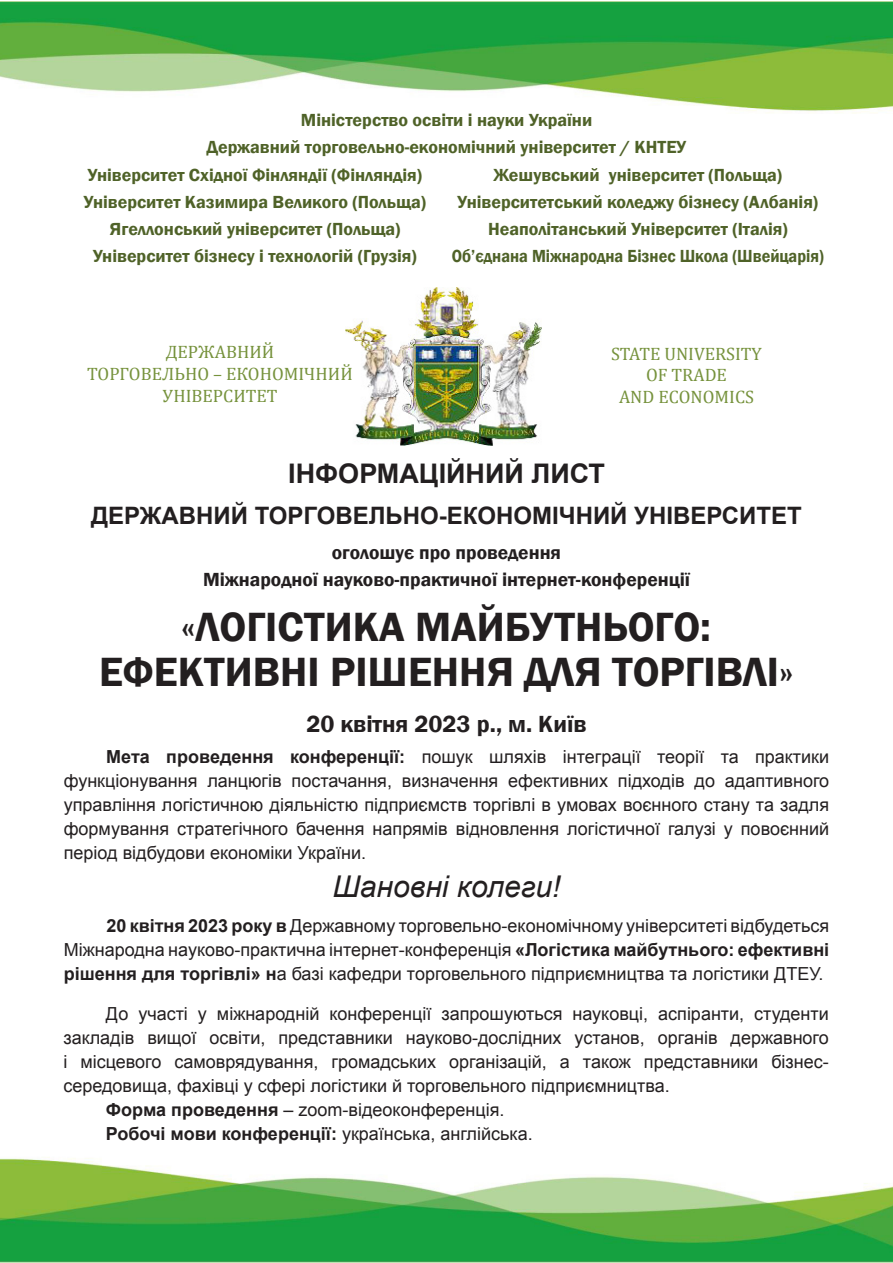
<style>
.page{position:relative;width:893px;height:1263px;background:#fff}
.page>*{position:absolute;margin:0;border:0;box-sizing:border-box;transform-origin:0 0}
.t1{font:600 42px "Franklin Gothic";color:#231f20}
.t2{font:italic 30px "Arial";color:#231f20}
.t3{font:700 27px "Arial";color:#231f20}
.t4{font:700 24px "Arial";color:#231f20}
.t5{font:600 24px "Franklin Gothic";color:#231f20}
.t6{font:600 19.5px "Franklin Gothic";color:#231f20}
.t7{font:18px/24px "Arial";color:#231f20;text-align:justify}
.t8{font:600 18px "Franklin Gothic";color:#4f6228}
.t9{font:18px "Cambria";color:#76923c}
.t10{font:700 18px "Arial";color:#231f20}
.t11{font:600 18px "Franklin Gothic";color:#4f6228;scale:.9 1}
.s1{font-weight:700}
.s2{font-weight:400}
</style>
<div class="page">
<img style="left:0;top:2px;width:893px;height:111px">
<img style="left:0;top:1157px;width:893px;height:106px">
<img style="left:346px;top:288px;width:195px;height:158px">
<p class="t8" style="left:301px;top:108px;width:293px">Mіністерство освіти і науки України</p>
<p class="t8" style="left:207px;top:135px;width:481px">Державний торговельно-економічний університет / КНТЕУ</p>
<p class="t8" style="left:88px;top:163px;width:336px">Університет Східної Фінляндії (Фінляндія)</p>
<p class="t8" style="left:84px;top:190px;width:344px">Університет Казимира Великого (Польща)</p>
<p class="t8" style="left:110px;top:217px;width:292px">Ягеллонський університет (Польща)</p>
<p class="t8" style="left:93px;top:244px;width:325px">Університет бізнесу і технологій (Грузія)</p>
<p class="t8" style="left:494px;top:163px;width:290px">Жешувський університет (Польща)</p>
<p class="t8" style="left:458px;top:190px;width:362px">Університетський коледжу бізнесу (Албанія)</p>
<p class="t8" style="left:488px;top:217px;width:301px">Неаполітанський Університет (Італія)</p>
<p class="t11" style="left:452px;top:244px;width:415px">Об’єднана Міжнародна Бізнес Школа (Швейцарія)</p>
<p class="t9" style="left:166px;top:342px;width:110px">ДЕРЖАВНИЙ</p>
<p class="t9" style="left:87px;top:363px;width:267px">ТОРГОВЕЛЬНО – ЕКОНОМІЧНИЙ</p>
<p class="t9" style="left:163px;top:385px;width:116px">УНІВЕРСИТЕТ</p>
<p class="t9" style="left:611px;top:343px;width:152px">STATE UNIVERSITY</p>
<p class="t9" style="left:646px;top:364px;width:82px">OF TRADE</p>
<p class="t9" style="left:619px;top:386px;width:136px">AND ECONOMICS</p>
<p class="t3" style="left:288px;top:455px;width:318px">ІНФОРМАЦІЙНИЙ ЛИСТ</p>
<p class="t4" style="left:91px;top:499px;width:712px">ДЕРЖАВНИЙ ТОРГОВЕЛЬНО-ЕКОНОМІЧНИЙ УНІВЕРСИТЕТ</p>
<p class="t6" style="left:332px;top:540px;width:231px">оголошує про проведення</p>
<p class="t6" style="left:203px;top:567px;width:488px">Міжнародної науково-практичної інтернет-конференції</p>
<p class="t1" style="left:181px;top:601px;width:531px">«ЛОГІСТИКА МАЙБУТНЬОГО:</p>
<p class="t1" style="left:99px;top:646px;width:696px">ЕФЕКТИВНІ РІШЕННЯ ДЛЯ ТОРГІВЛІ»</p>
<p class="t5" style="left:306px;top:709px;width:282px">20 квітня 2023 р., м. Київ</p>
<p class="t7" style="left:64px;top:745px;width:767px;text-indent:43px"><span class="s1">Мета проведення конференції:</span> пошук шляхів інтеграції теорії та практики функціонування ланцюгів постачання, визначення ефективних підходів до адаптивного управління логістичною діяльністю підприємств торгівлі в умовах воєнного стану та задля формування стратегічного бачення напрямів відновлення логістичної галузі у повоєнний період відбудови економіки України.</p>
<p class="t2" style="left:332px;top:867px;width:230px">Шановні колеги!</p>
<p class="t7" style="left:64px;top:913px;width:767px;text-indent:43px"><span class="s1">20 квітня 2023 року в</span> Державному торговельно-економічному університеті відбудеться Міжнародна науково-практична інтернет-конференція <span class="s1">«Логістика майбутнього: ефективні рішення для торгівлі» н</span>а базі кафедри торговельного підприємництва та логістики ДТЕУ.</p>
<p class="t7" style="left:63px;top:1002px;width:767px;text-indent:43px">До участі у міжнародній конференції запрошуються науковці, аспіранти, студенти закладів вищої освіти, представники науково-дослідних установ, органів державного і місцевого самоврядування, громадських організацій, а також представники бізнес&shy;середовища, фахівці у сфері логістики й торговельного підприємництва.</p>
<p class="t7" style="left:106px;top:1098px;width:400px"><span class="s1">Форма проведення</span> – zoom-відеоконференція.</p>
<p class="t10" style="left:106px;top:1122px;width:428px">Робочі мови конференції: <span class="s2">українська, англійська.</span></p>
</div>
